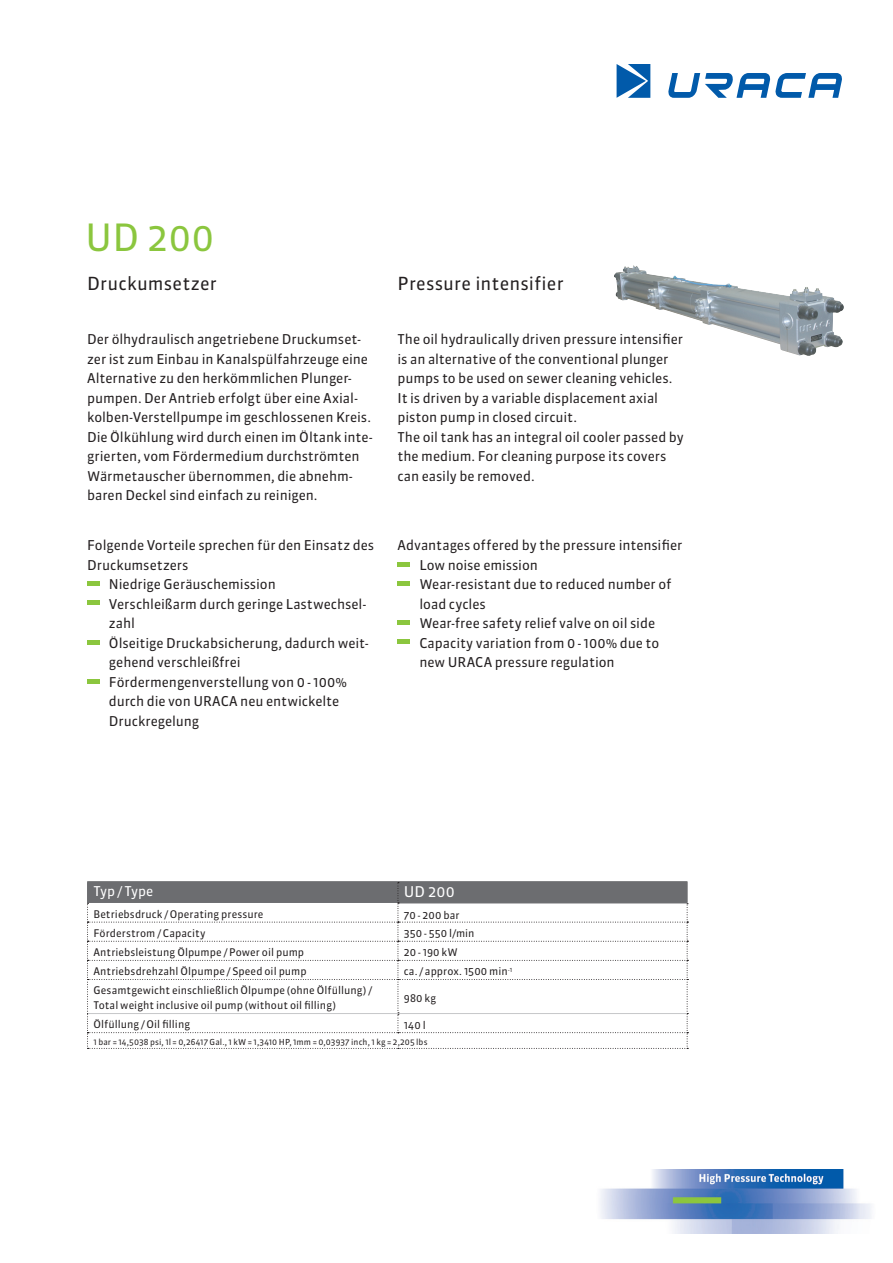
<style>
.page{position:relative;width:893px;height:1263px;background:#fff}
.page>*{position:absolute;margin:0;border:0;box-sizing:border-box;transform-origin:0 0}
.t1{font:37.5px "Sanuk OT";color:#8bc63e}
.t2{font:18px "Sanuk OT";letter-spacing:.01em;color:#231f20}
.t3{font:14.7px "Sanuk OT";color:#fff}
.t4{font:13.5px/19.5px "Sanuk OT";letter-spacing:-.005em;color:#231f20}
.t5{font:13.5px "Sanuk OT";color:#fff}
.t6{font:10.5px/15px "Sanuk OT";letter-spacing:.005em;color:#231f20}
.t7{font:8.25px "Sanuk OT";letter-spacing:.01em;color:#231f20}
</style>
<div class="page">
<hr style="left:398px;top:881px;width:289px;height:1px;background:#6c6d70">
<hr style="left:87px;top:881px;width:311px;height:1px;background:#6c6d70">
<svg style="left:87px;top:882px;width:601px;height:167px"></svg>
<svg style="left:668px;top:73px;width:174px;height:25px"></svg>
<svg style="left:617px;top:64px;width:33px;height:34px"></svg>
<img style="left:600px;top:1169px;width:271px;height:64px">
<img style="left:614px;top:265px;width:230px;height:91px">
<div style="left:87px;top:581px;width:13px;height:5px;background:#8bc63e"></div>
<div style="left:87px;top:600px;width:13px;height:5px;background:#8bc63e"></div>
<hr style="left:87px;top:640px;width:13px;height:4px;background:#8bc63e">
<div style="left:87px;top:679px;width:13px;height:5px;background:#8bc63e"></div>
<div style="left:398px;top:562px;width:12px;height:5px;background:#8bc63e"></div>
<div style="left:398px;top:581px;width:12px;height:5px;background:#8bc63e"></div>
<hr style="left:398px;top:621px;width:12px;height:4px;background:#8bc63e">
<hr style="left:398px;top:639px;width:12px;height:4px;background:#8bc63e">
<h1 class="t1" style="left:85px;top:214px;width:131px">UD 200</h1>
<h2 class="t2" style="left:87px;top:273px;width:131px">Druckumsetzer</h2>
<p class="t4" style="left:87px;top:330px;width:287px">Der ölhydraulisch angetriebene Druckumset&shy;zer ist zum Einbau in Kanalspülfahrzeuge eine Alternative zu den herkömmlichen Plunger&shy;pumpen. Der Antrieb erfolgt über eine Axial&shy;kolben-Verstellpumpe im geschlossenen Kreis.<br>Die Ölkühlung wird durch einen im Öltank inte&shy;grierten, vom Fördermedium durchströmten Wärmetauscher übernommen, die abnehm&shy;baren Deckel sind einfach zu reinigen.</p>
<p class="t4" style="left:87px;top:535px;width:289px">Folgende Vorteile sprechen für den Einsatz des</p>
<p class="t4" style="left:87px;top:555px;width:103px">Druckumsetzers</p>
<p class="t4" style="left:109px;top:574px;width:168px">Niedrige Geräuschemission</p>
<p class="t4" style="left:109px;top:594px;width:259px">Verschleißarm durch geringe Lastwechsel-</p>
<p class="t4" style="left:109px;top:613px;width:27px">zahl</p>
<p class="t4" style="left:109px;top:633px;width:261px">Ölseitige Druckabsicherung, dadurch weit-</p>
<p class="t4" style="left:109px;top:652px;width:133px">gehend verschleißfrei</p>
<p class="t4" style="left:109px;top:672px;width:239px">Fördermengenverstellung von 0 - 100%</p>
<p class="t4" style="left:109px;top:691px;width:232px">durch die von URACA neu entwickelte</p>
<p class="t4" style="left:109px;top:711px;width:92px">Druckregelung</p>
<h2 class="t2" style="left:398px;top:273px;width:168px">Pressure intensifier</h2>
<p class="t4" style="left:398px;top:330px;width:288px">The oil hydraulically driven pressure intensifier is an alternative of the conventional plunger pumps to be used on sewer cleaning vehicles.<br>It is driven by a variable displacement axial piston pump in closed circuit.<br>The oil tank has an integral oil cooler passed by the medium. For cleaning purpose its covers can easily be removed.</p>
<p class="t4" style="left:419px;top:535px;width:264px;text-indent:-22px">Advantages offered by the pressure intensifier<br>Low noise emission<br>Wear-resistant due to reduced number of load cycles<br>Wear-free safety relief valve on oil side<br>Capacity variation from 0 - 100% due to new URACA pressure regulation</p>
<p class="t5" style="left:93px;top:883px;width:61px">Typ / Type</p>
<p class="t3" style="left:404px;top:883px;width:52px">UD 200</p>
<p class="t6" style="left:93px;top:906px;width:171px">Betriebsdruck / Operating pressure</p>
<p class="t6" style="left:404px;top:907px;width:57px">70 - 200 bar</p>
<p class="t6" style="left:93px;top:926px;width:114px">Förderstrom / Capacity</p>
<p class="t6" style="left:404px;top:926px;width:72px">350 - 550 l/min</p>
<p class="t6" style="left:93px;top:945px;width:212px">Antriebsleistung Ölpumpe / Power oil pump</p>
<p class="t6" style="left:404px;top:945px;width:55px">20 - 190 kW</p>
<p class="t6" style="left:93px;top:964px;width:215px">Antriebsdrehzahl Ölpumpe / Speed oil pump</p>
<p class="t6" style="left:404px;top:964px;width:110px">ca. / approx. 1500 min<sup>-1</sup></p>
<p class="t6" style="left:93px;top:983px;width:280px">Gesamtgewicht einschließlich Ölpumpe (ohne Ölfüllung) /<br>Total weight inclusive oil pump (without oil filling)</p>
<p class="t6" style="left:404px;top:990px;width:34px">980 kg</p>
<p class="t6" style="left:93px;top:1017px;width:98px">Ölfüllung / Oil filling</p>
<p class="t6" style="left:404px;top:1018px;width:23px">140 l</p>
<p class="t7" style="left:93px;top:1037px;width:336px">1 bar = 14,5038 psi, 1l = 0,26417 Gal., 1 kW = 1,3410 HP, 1mm = 0,03937 inch, 1 kg = 2,205 lbs</p>
</div>
